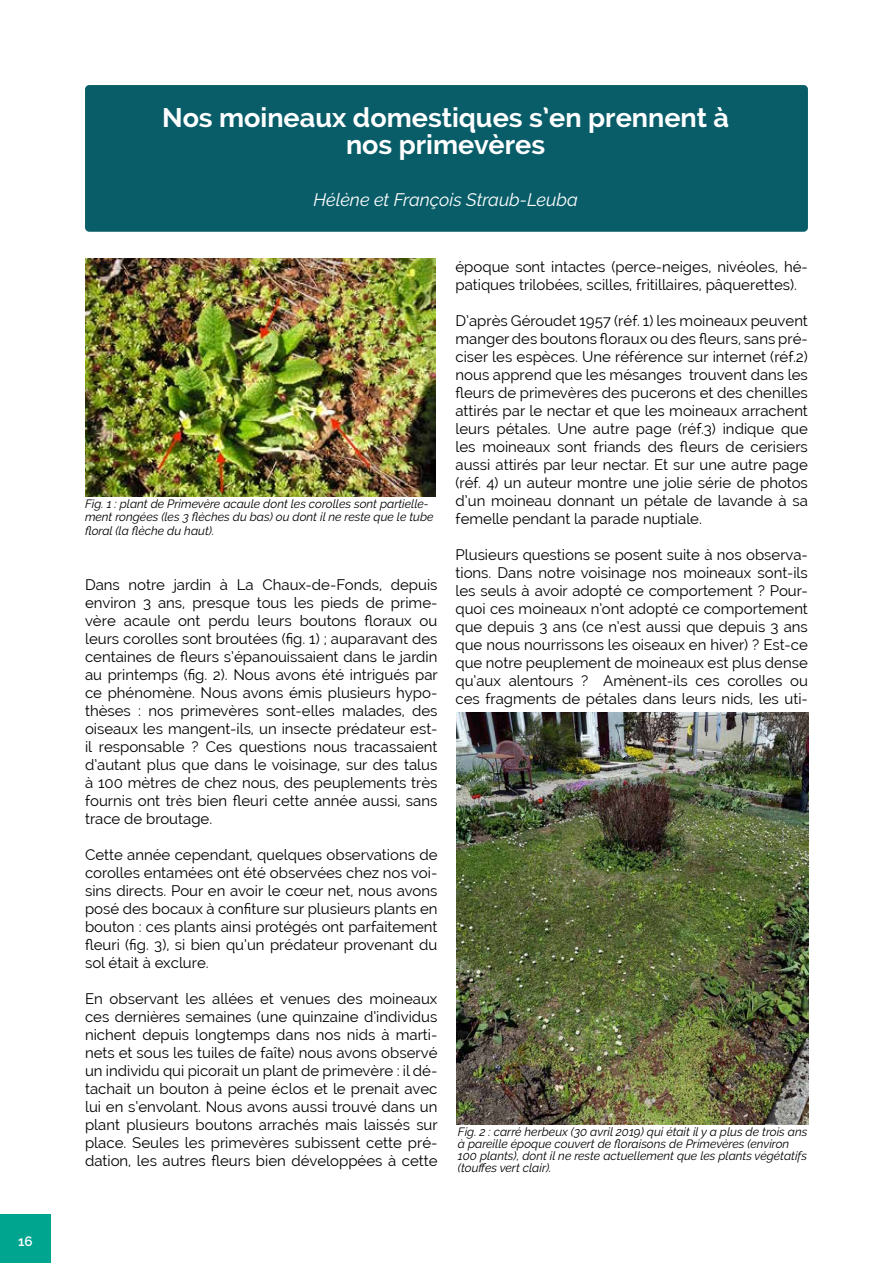
<style>
.page{position:relative;width:893px;height:1263px;background:#fff}
.page>*{position:absolute;margin:0;border:0;box-sizing:border-box;transform-origin:0 0}
.t1{font:700 27px/27px "Raleway";color:#fff;text-align:center}
.t2{font:italic 18px "Raleway";color:#fff}
.t3{font:15px/18px "Raleway";color:#000;text-align:justify}
.t4{font:600 13.5px "Raleway";color:#fff}
.t5{font:italic 12px/12px "Raleway";color:#000}
</style>
<div class="page">
<div style="left:0;top:1214px;width:51px;height:49px;background:#00a590"></div>
<div style="left:85px;top:85px;width:723px;height:147px;background:#095d68;border-radius:4px"></div>
<img style="left:85px;top:258px;width:351px;height:238px">
<img style="left:456px;top:712px;width:353px;height:413px">
<p class="t4" style="left:18px;top:1233px;width:16px">16</p>
<h1 class="t1" style="left:162px;top:105px;width:569px">Nos moineaux domestiques s’en prennent à nos primevères</h1>
<p class="t2" style="left:313px;top:189px;width:266px">Hélène et François Straub-Leuba</p>
<p class="t5" style="left:85px;top:497px;width:350px;line-height:13.5px">Fig. 1 : plant de Primevère acaule dont les corolles sont partielle&shy;ment rongées (les 3 flèches du bas) ou dont il ne reste que le tube floral (la flèche du haut).</p>
<p class="t3" style="left:85px;top:576px;width:354px">Dans notre jardin à La Chaux-de-Fonds, depuis environ 3 ans, presque tous les pieds de prime&shy;vère acaule ont perdu leurs boutons floraux ou leurs corolles sont broutées (fig. 1) ; auparavant des centaines de fleurs s’épanouissaient dans le jardin au printemps (fig. 2). Nous avons été intrigués par ce phénomène. Nous avons émis plusieurs hypo&shy;thèses : nos primevères sont-elles malades, des oiseaux les mangent-ils, un insecte prédateur est&shy;il responsable ? Ces questions nous tracassaient d’autant plus que dans le voisinage, sur des talus à 100 mètres de chez nous, des peuplements très fournis ont très bien fleuri cette année aussi, sans trace de broutage.</p>
<p class="t3" style="left:85px;top:846px;width:354px">Cette année cependant, quelques observations de corolles entamées ont été observées chez nos voi&shy;sins directs. Pour en avoir le cœur net, nous avons posé des bocaux à confiture sur plusieurs plants en bouton : ces plants ainsi protégés ont parfaitement fleuri (fig. 3), si bien qu’un prédateur provenant du sol était à exclure.</p>
<p class="t3" style="left:85px;top:990px;width:354px">En observant les allées et venues des moineaux ces dernières semaines (une quinzaine d’individus nichent depuis longtemps dans nos nids à marti&shy;nets et sous les tuiles de faîte) nous avons observé un individu qui picorait un plant de primevère : il dé&shy;tachait un bouton à peine éclos et le prenait avec lui en s’envolant. Nous avons aussi trouvé dans un plant plusieurs boutons arrachés mais laissés sur place. Seules les primevères subissent cette pré&shy;dation, les autres fleurs bien développées à cette</p>
<p class="t3" style="left:455px;top:258px;width:354px">époque sont intactes (perce-neiges, nivéoles, hé&shy;patiques trilobées, scilles, fritillaires, pâquerettes).</p>
<p class="t3" style="left:455px;top:312px;width:354px">D’après Géroudet 1957 (réf. 1) les moineaux peuvent manger des boutons floraux ou des fleurs, sans pré&shy;ciser les espèces. Une référence sur internet (réf.2) nous apprend que les mésanges trouvent dans les fleurs de primevères des pucerons et des chenilles attirés par le nectar et que les moineaux arrachent leurs pétales. Une autre page (réf.3) indique que les moineaux sont friands des fleurs de cerisiers aussi attirés par leur nectar. Et sur une autre page (réf. 4) un auteur montre une jolie série de photos d’un moineau donnant un pétale de lavande à sa femelle pendant la parade nuptiale.</p>
<p class="t3" style="left:455px;top:546px;width:354px">Plusieurs questions se posent suite à nos observa&shy;tions. Dans notre voisinage nos moineaux sont-ils les seuls à avoir adopté ce comportement ? Pour&shy;quoi ces moineaux n’ont adopté ce comportement que depuis 3 ans (ce n’est aussi que depuis 3 ans que nous nourrissons les oiseaux en hiver) ? Est-ce que notre peuplement de moineaux est plus dense qu’aux alentours ? Amènent-ils ces corolles ou ces fragments de pétales dans leurs nids, les uti-</p>
<p class="t5" style="left:458px;top:1126px;width:351px">Fig. 2 : carré herbeux (30 avril 2019) qui était il y a plus de trois ans à pareille époque couvert de floraisons de Primevères (environ 100 plants), dont il ne reste actuellement que les plants végétatifs (touffes vert clair).</p>
</div>
